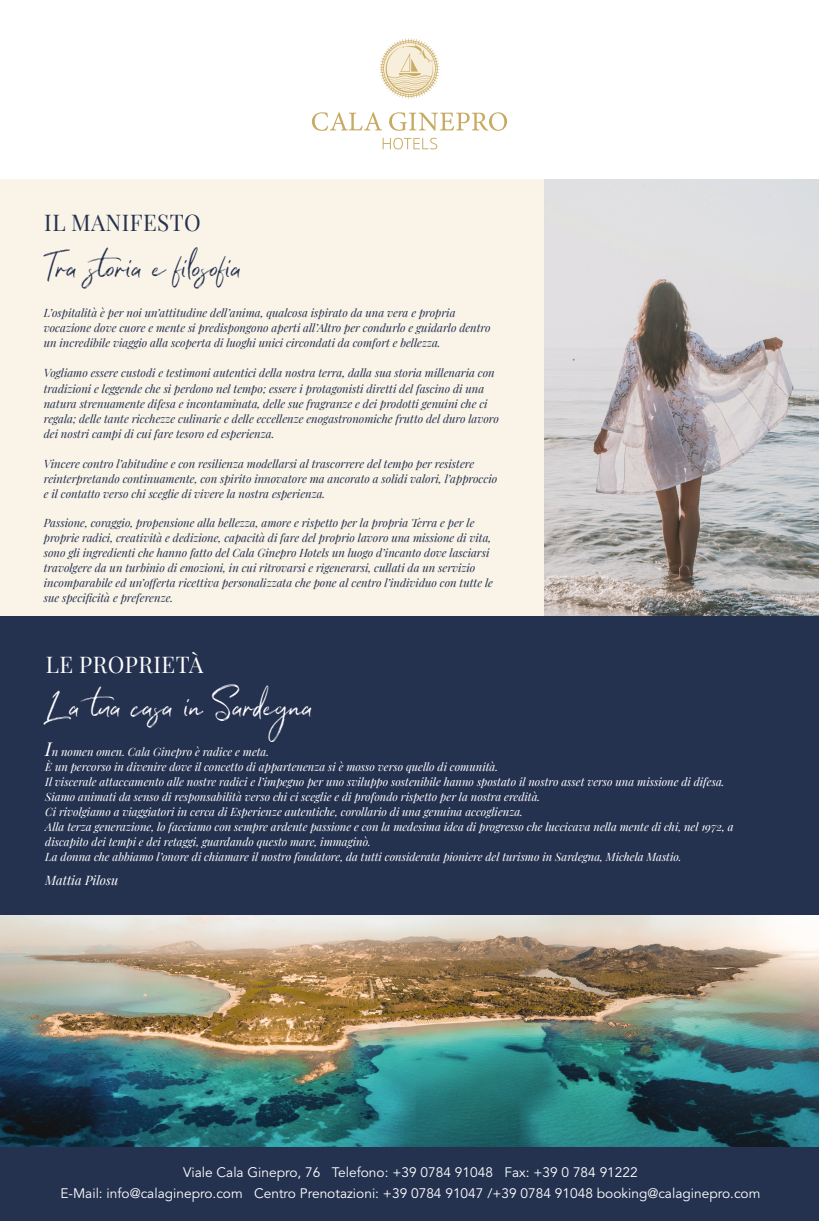
<style>
.page{position:relative;width:819px;height:1221px;background:#fff}
.page>*{position:absolute;margin:0;border:0;box-sizing:border-box;transform-origin:0 0}
.t1{font:41.25px "Restless";letter-spacing:-.03em;color:#24314f}
.t2{font:41.25px "Restless";color:#fff}
.t3{font:22.5px "Playfair Display";letter-spacing:.02em;color:#24314f}
.t4{font:22.5px "Playfair Display";letter-spacing:.02em;color:#fff}
.t5{font:13.73px "Avenir LT Std";color:#fff}
.t6{font:italic 12.75px "Playfair Display";color:#fff}
.t7{font:italic 11.25px/15px "Playfair Display";color:#24314f}
.t8{font:italic 11.25px/15px "Playfair Display";color:#fff}
.s1{font-size:18.75px}
</style>
<div class="page">
<div style="left:0;top:180px;width:814px;height:491px;background:#faf4e8"></div>
<img style="left:544px;top:180px;width:275px;height:437px">
<div style="left:0;top:617px;width:819px;height:472px;background:#24314f"></div>
<img style="left:0;top:915px;width:819px;height:231px">
<div style="left:0;top:1146px;width:819px;height:74px;background:#24314f"></div>
<svg style="left:312px;top:112px;width:70px;height:19px"></svg>
<svg style="left:389px;top:112px;width:118px;height:19px"></svg>
<svg style="left:382px;top:138px;width:55px;height:11px"></svg>
<svg style="left:379px;top:38px;width:60px;height:61px"></svg>
<p class="t3" style="left:44px;top:205px;width:158px">IL MANIFESTO</p>
<p class="t1" style="left:44px;top:240px;width:199px">Tra storia e filosofia</p>
<p class="t7" style="left:44px;top:305px;width:448px">L’ospitalità è per noi un’attitudine dell’anima, qualcosa ispirato da una vera e propria vocazione dove cuore e mente si predispongono aperti all’Altro per condurlo e guidarlo dentro un incredibile viaggio alla scoperta di luoghi unici circondati da comfort e bellezza.</p>
<p class="t7" style="left:44px;top:365px;width:456px">Vogliamo essere custodi e testimoni autentici della nostra terra, dalla sua storia millenaria con tradizioni e leggende che si perdono nel tempo; essere i protagonisti diretti del fascino di una natura strenuamente difesa e incontaminata, delle sue fragranze e dei prodotti genuini che ci regala; delle tante ricchezze culinarie e delle eccellenze enogastronomiche frutto del duro lavoro dei nostri campi di cui fare tesoro ed esperienza.</p>
<p class="t7" style="left:44px;top:455px;width:455px">Vincere contro l’abitudine e con resilienza modellarsi al trascorrere del tempo per resistere reinterpretando continuamente, con spirito innovatore ma ancorato a solidi valori, l’approccio e il contatto verso chi sceglie di vivere la nostra esperienza.</p>
<p class="t7" style="left:44px;top:514px;width:450px">Passione, coraggio, propensione alla bellezza, amore e rispetto per la propria Terra e per le proprie radici, creatività e dedizione, capacità di fare del proprio lavoro una missione di vita, sono gli ingredienti che hanno fatto del Cala Ginepro Hotels un luogo d’incanto dove lasciarsi travolgere da un turbinio di emozioni, in cui ritrovarsi e rigenerarsi, cullati da un servizio incomparabile ed un’offerta ricettiva personalizzata che pone al centro l’individuo con tutte le sue specificità e preferenze.</p>
<p class="t4" style="left:46px;top:647px;width:159px">LE PROPRIETÀ</p>
<p class="t2" style="left:44px;top:678px;width:271px">La tua casa in Sardegna</p>
<p class="t8" style="left:45px;top:743px;width:225px"><span class="s1">I</span>n nomen omen. Cala Ginepro è radice e meta.</p>
<p class="t8" style="left:45px;top:758px;width:454px">È un percorso in divenire dove il concetto di appartenenza si è mosso verso quello di comunità.</p>
<p class="t8" style="left:45px;top:773px;width:680px">Il viscerale attaccamento alle nostre radici e l’impegno per uno sviluppo sostenibile hanno spostato il nostro asset verso una missione di difesa.</p>
<p class="t8" style="left:45px;top:788px;width:496px">Siamo animati da senso di responsabilità verso chi ci sceglie e di profondo rispetto per la nostra eredità.</p>
<p class="t8" style="left:45px;top:803px;width:479px">Ci rivolgiamo a viaggiatori in cerca di Esperienze autentiche, corollario di una genuina accoglienza.</p>
<p class="t8" style="left:45px;top:818px;width:690px">Alla terza generazione, lo facciamo con sempre ardente passione e con la medesima idea di progresso che luccicava nella mente di chi, nel 1972, a discapito dei tempi e dei retaggi, guardando questo mare, immaginò.</p>
<p class="t8" style="left:45px;top:848px;width:638px">La donna che abbiamo l’onore di chiamare il nostro fondatore, da tutti considerata pioniere del turismo in Sardegna, Michela Mastio.</p>
<p class="t6" style="left:45px;top:870px;width:74px">Mattia Pilosu</p>
<p class="t5" style="left:183px;top:1163px;width:456px">Viale Cala Ginepro, 76 Telefono: +39 0784 91048 Fax: +39 0 784 91222</p>
<p class="t5" style="left:60px;top:1184px;width:701px">E-Mail: info@calaginepro.com Centro Prenotazioni: +39 0784 91047 /+39 0784 91048 booking@calaginepro.com</p>
</div>
